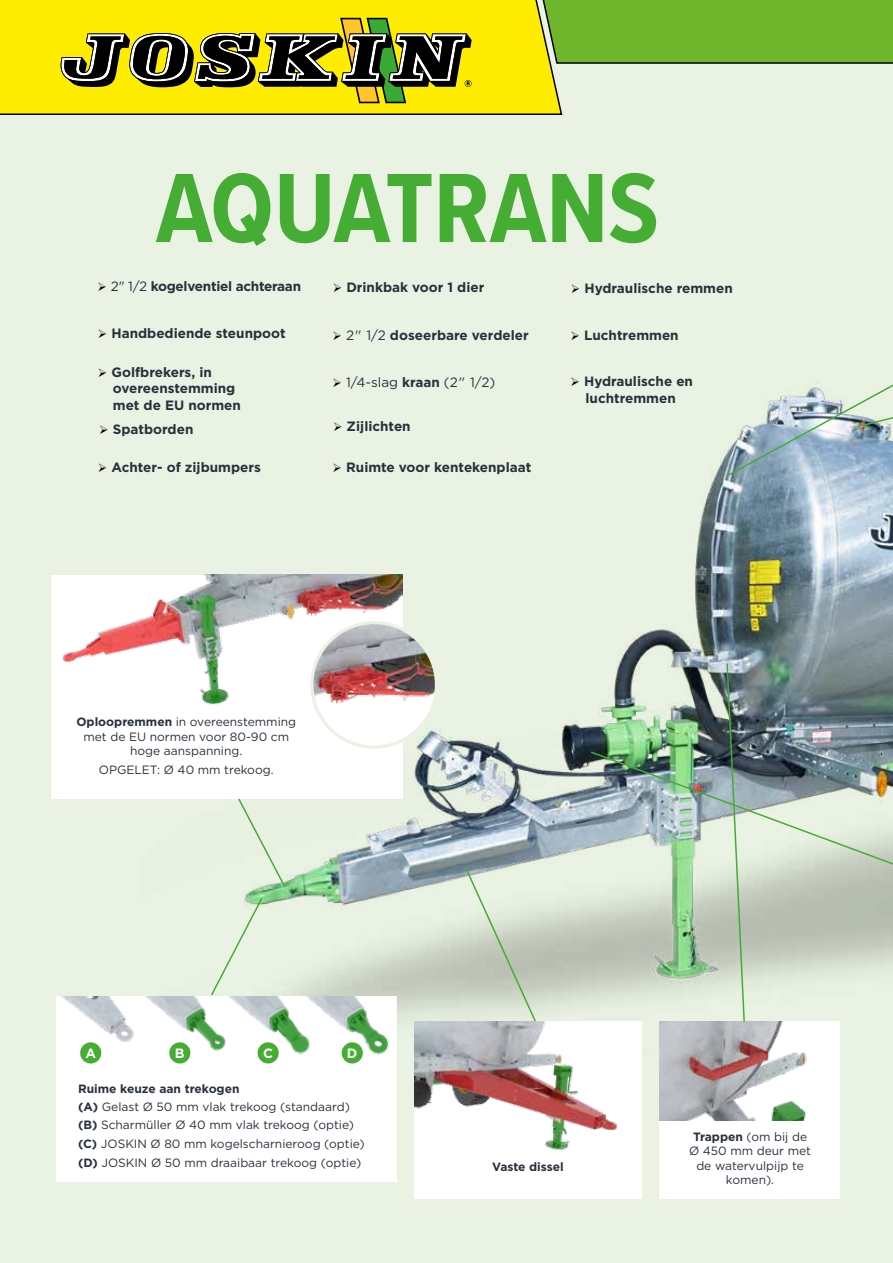
<style>
.page{position:relative;width:893px;height:1263px;background:#eaf3e3}
.page>*{position:absolute;margin:0;border:0;box-sizing:border-box;transform-origin:0 0}
.t1{font:700 102px "Proxima Nova Cond";color:#45ac34}
.t2{font:700 13.5px/16.2px "Gotham";color:#27313c}
.t3{font:700 13.5px "Gotham";letter-spacing:-.02em;color:#27313c}
.t4{font:13.5px "Gotham";color:#27313c}
.t5{font:700 13.5px "Gotham";color:#fff}
.t6{font:12px/14.4px "Gotham";color:#27313c;text-align:center}
.t7{font:700 12px "Gotham";color:#27313c}
.s1{color:#000}
.s2{font-weight:400}
.s3{font-weight:700}
</style>
<div class="page">
<img style="left:141px;top:452px;width:752px;height:704px">
<svg style="left:212px;top:798px;width:75px;height:91px"></svg>
<svg style="left:464px;top:865px;width:73px;height:156px"></svg>
<img style="left:589px;top:750px;width:304px;height:228px">
<img style="left:725px;top:384px;width:168px;height:94px">
<svg style="left:210px;top:896px;width:54px;height:100px"></svg>
<div style="left:57px;top:996px;width:340px;height:186px;background:#fff"></div>
<img style="left:61px;top:996px;width:328px;height:66px">
<div style="left:80px;top:1042px;width:21px;height:21px;background:#45ac34;border-radius:50%"></div>
<div style="left:169px;top:1042px;width:21px;height:21px;background:#45ac34;border-radius:50%"></div>
<div style="left:258px;top:1042px;width:21px;height:21px;background:#45ac34;border-radius:50%"></div>
<div style="left:342px;top:1042px;width:21px;height:21px;background:#45ac34;border-radius:50%"></div>
<div style="left:414px;top:1021px;width:228px;height:178px;background:#fff"></div>
<div style="left:659px;top:1021px;width:180px;height:178px;background:#fff"></div>
<div style="left:51px;top:575px;width:352px;height:223px;background:#fff"></div>
<img style="left:414px;top:1021px;width:204px;height:129px">
<img style="left:62px;top:575px;width:340px;height:140px">
<img style="left:312px;top:623px;width:124px;height:124px;border-radius:62px">
<div style="left:310px;top:621px;width:128px;height:128px;border:3px solid #eaf3e3;border-radius:50%"></div>
<img style="left:659px;top:1021px;width:148px;height:99px">
<img style="left:726px;top:662px;width:20px;height:361px">
<div style="left:563px;top:0;width:330px;height:64px;background:#70b62c"></div>
<svg style="left:0;top:0;width:563px;height:115px;background:#f0e206"></svg>
<svg style="left:61px;top:18px;width:411px;height:85px;background:#97901d"></svg>
<h1 class="t1" style="left:156px;top:133px;width:504px">AQUATRANS</h1>
<p class="t3" style="left:97px;top:278px;width:205px"><span class="s1">➢</span> <span class="s2">2" 1/2</span> kogelventiel achteraan</p>
<p class="t2" style="left:98px;top:325px;width:189px"><span class="s1">➢</span> Handbediende steunpoot</p>
<p class="t2" style="left:113px;top:364px;width:130px;text-indent:-15px"><span class="s1">➢</span> Golfbrekers, in overeenstemming met de EU normen</p>
<p class="t2" style="left:333px;top:279px;width:153px"><span class="s1">➢</span> Drinkbak voor 1 dier</p>
<p class="t2" style="left:571px;top:280px;width:163px"><span class="s1">➢</span> Hydraulische remmen</p>
<p class="t2" style="left:571px;top:327px;width:110px"><span class="s1">➢</span> Luchtremmen</p>
<p class="t2" style="left:333px;top:327px;width:198px"><span class="s1">➢</span> <span class="s2">2" 1/2</span> doseerbare verdeler</p>
<p class="t4" style="left:333px;top:373px;width:164px"><span class="s1">➢</span> 1/4-slag <span class="s3">kraan</span> (2" 1/2)</p>
<p class="t2" style="left:571px;top:373px;width:124px;text-align:center"><span class="s1">➢</span> Hydraulische en luchtremmen</p>
<p class="t2" style="left:99px;top:421px;width:96px"><span class="s1">➢</span> Spatborden</p>
<p class="t2" style="left:333px;top:418px;width:79px"><span class="s1">➢</span> Zijlichten</p>
<p class="t2" style="left:98px;top:459px;width:164px"><span class="s1">➢</span> Achter- of zijbumpers</p>
<p class="t2" style="left:333px;top:459px;width:200px"><span class="s1">➢</span> Ruimte voor kentekenplaat</p>
<p class="t6" style="left:76px;top:714px;width:221px"><span class="s3">Oploopremmen</span> in overeenstemming met de EU normen voor 80-90 cm hoge aanspanning.</p>
<p class="t6" style="left:99px;top:762px;width:176px">OPGELET: Ø 40 mm trekoog.</p>
<p class="t5" style="left:85px;top:1044px;width:12px">A</p>
<p class="t5" style="left:175px;top:1044px;width:11px">B</p>
<p class="t5" style="left:263px;top:1044px;width:11px">C</p>
<p class="t5" style="left:347px;top:1044px;width:12px">D</p>
<p class="t7" style="left:78px;top:1081px;width:163px">Ruime keuze aan trekogen</p>
<p class="t6" style="left:78px;top:1097px;width:288px;line-height:18.6px;text-align:left"><span class="s3">(A)</span> Gelast Ø 50 mm vlak trekoog (standaard) <span class="s3">(B)</span> Scharmüller Ø 40 mm vlak trekoog (optie) <span class="s3">(C)</span> JOSKIN Ø 80 mm kogelscharnieroog (optie) <span class="s3">(D)</span> JOSKIN Ø 50 mm draaibaar trekoog (optie)</p>
<p class="t7" style="left:492px;top:1158px;width:73px">Vaste dissel</p>
<p class="t6" style="left:689px;top:1129px;width:123px"><span class="s3">Trappen</span> (om bij de<br>Ø 450 mm deur met de watervulpijp te komen).</p>
</div>
